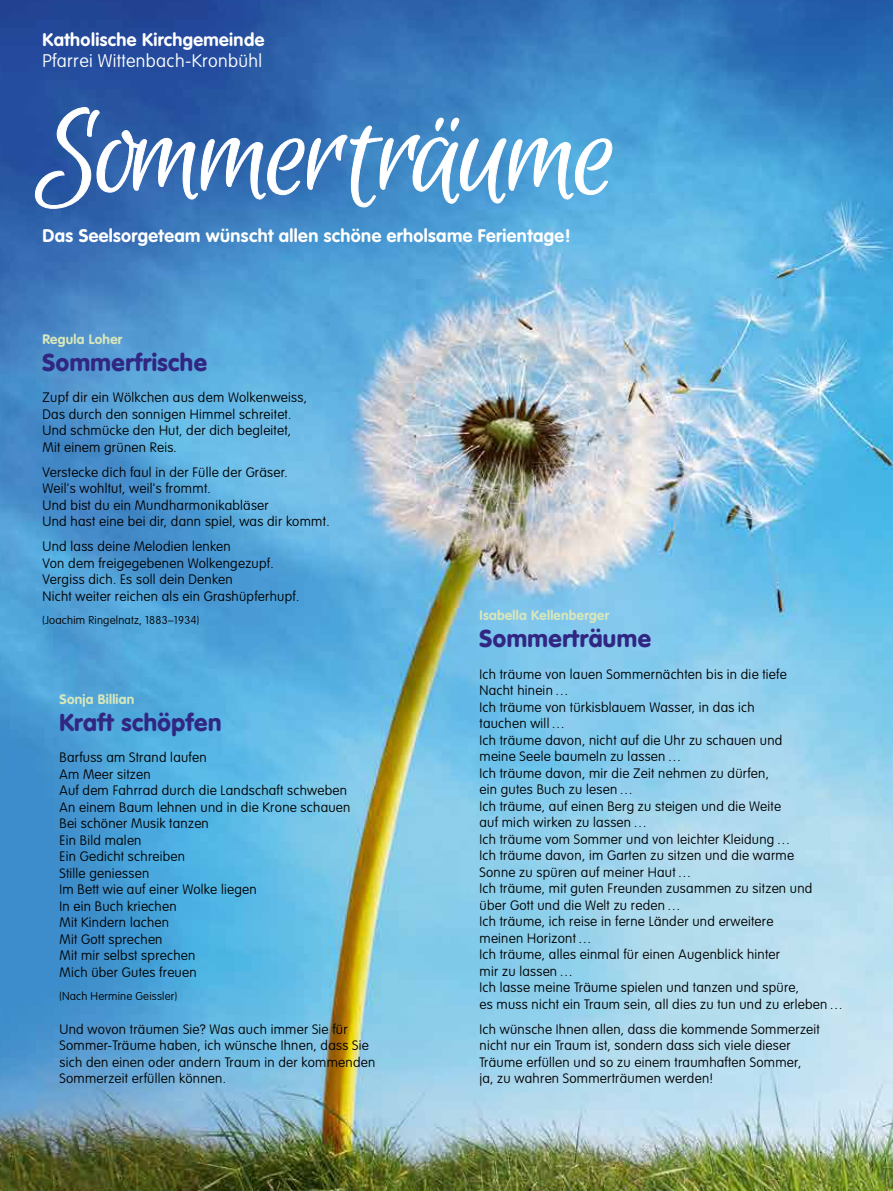
<style>
.page{position:relative;width:893px;height:1191px;background:#fff}
.page>*{position:absolute;margin:0;border:0;box-sizing:border-box;transform-origin:0 0}
.t1{font:135px "Euphoria Script";letter-spacing:-.03em;color:#fff}
.t2{font:900 24px "VAG Rounded";letter-spacing:.02em;color:#312783}
.t3{font:700 18px "VAG Rounded";letter-spacing:.02em;color:#fff}
.t4{font:100 18px "VAG Rounded";letter-spacing:.02em;color:#fff}
.t5{font:100 13.5px/16.5px "VAG Rounded";letter-spacing:.02em;color:#000}
.t6{font:700 13.5px "VAG Rounded";letter-spacing:.02em;color:#d8e7bb}
.t7{font:100 11.25px "VAG Rounded";letter-spacing:.02em;color:#000}
</style>
<div class="page">
<img style="left:0;top:0;width:893px;height:1191px">
<svg style="left:23px;top:107px;width:596px;height:102px;background:#4783c0"></svg>
<h3 class="t3" style="left:43px;top:29px;width:223px">Katholische Kirchgemeinde</h3>
<h3 class="t4" style="left:43px;top:50px;width:221px">Pfarrei Wittenbach-Kronbühl</h3>
<h1 class="t1" style="left:36px;top:82px;width:583px">Sommerträume</h1>
<h3 class="t3" style="left:43px;top:225px;width:530px">Das Seelsorgeteam wünscht allen schöne erholsame Ferientage!</h3>
<p class="t6" style="left:43px;top:331px;width:81px">Regula Loher</p>
<h2 class="t2" style="left:43px;top:348px;width:166px">Sommerfrische</h2>
<p class="t5" style="left:43px;top:389px;width:266px">Zupf dir ein Wölkchen aus dem Wolkenweiss, Das durch den sonnigen Himmel schreitet.<br>Und schmücke den Hut, der dich begleitet, Mit einem grünen Reis.</p>
<p class="t5" style="left:43px;top:463px;width:289px">Verstecke dich faul in der Fülle der Gräser.<br>Weil's wohltut, weil's frommt.<br>Und bist du ein Mundharmonikabläser<br>Und hast eine bei dir, dann spiel, was dir kommt.</p>
<p class="t5" style="left:43px;top:538px;width:258px">Und lass deine Melodien lenken<br>Von dem freigegebenen Wolkengezupf.<br>Vergiss dich. Es soll dein Denken<br>Nicht weiter reichen als ein Grashüpferhupf.</p>
<p class="t7" style="left:43px;top:614px;width:158px">(Joachim Ringelnatz, 1883–1934)</p>
<p class="t6" style="left:60px;top:691px;width:76px">Sonja Billian</p>
<h2 class="t2" style="left:60px;top:708px;width:163px">Kraft schöpfen</h2>
<p class="t5" style="left:60px;top:749px;width:292px">Barfuss am Strand laufen<br>Am Meer sitzen<br>Auf dem Fahrrad durch die Landschaft schweben<br>An einem Baum lehnen und in die Krone schauen<br>Bei schöner Musik tanzen<br>Ein Bild malen<br>Ein Gedicht schreiben<br>Stille geniessen<br>Im Bett wie auf einer Wolke liegen<br>In ein Buch kriechen<br>Mit Kindern lachen<br>Mit Gott sprechen<br>Mit mir selbst sprechen<br>Mich über Gutes freuen</p>
<p class="t7" style="left:60px;top:990px;width:119px">(Nach Hermine Geissler)</p>
<p class="t5" style="left:60px;top:1021px;width:317px">Und wovon träumen Sie? Was auch immer Sie für Sommer-Träume haben, ich wünsche Ihnen, dass Sie sich den einen oder andern Traum in der kommenden Sommerzeit erfüllen können.</p>
<p class="t6" style="left:479px;top:607px;width:131px">Isabella Kellenberger</p>
<h2 class="t2" style="left:479px;top:624px;width:173px">Sommerträume</h2>
<p class="t5" style="left:479px;top:666px;width:365px">Ich träume von lauen Sommernächten bis in die tiefe<br>Nacht hinein…<br>Ich träume von türkisblauem Wasser, in das ich<br>tauchen will…<br>Ich träume davon, nicht auf die Uhr zu schauen und<br>meine Seele baumeln zu lassen…<br>Ich träume davon, mir die Zeit nehmen zu dürfen,<br>ein gutes Buch zu lesen…<br>Ich träume, auf einen Berg zu steigen und die Weite<br>auf mich wirken zu lassen…<br>Ich träume vom Sommer und von leichter Kleidung…<br>Ich träume davon, im Garten zu sitzen und die warme<br>Sonne zu spüren auf meiner Haut…<br>Ich träume, mit guten Freunden zusammen zu sitzen und<br>über Gott und die Welt zu reden…<br>Ich träume, ich reise in ferne Länder und erweitere<br>meinen Horizont…<br>Ich träume, alles einmal für einen Augenblick hinter<br>mir zu lassen…<br>Ich lasse meine Träume spielen und tanzen und spüre,<br>es muss nicht ein Traum sein, all dies zu tun und zu erleben…</p>
<p class="t5" style="left:479px;top:1020px;width:342px">Ich wünsche Ihnen allen, dass die kommende Sommerzeit nicht nur ein Traum ist, sondern dass sich viele dieser Träume erfüllen und so zu einem traumhaften Sommer,<br>ja, zu wahren Sommerträumen werden!</p>
</div>
